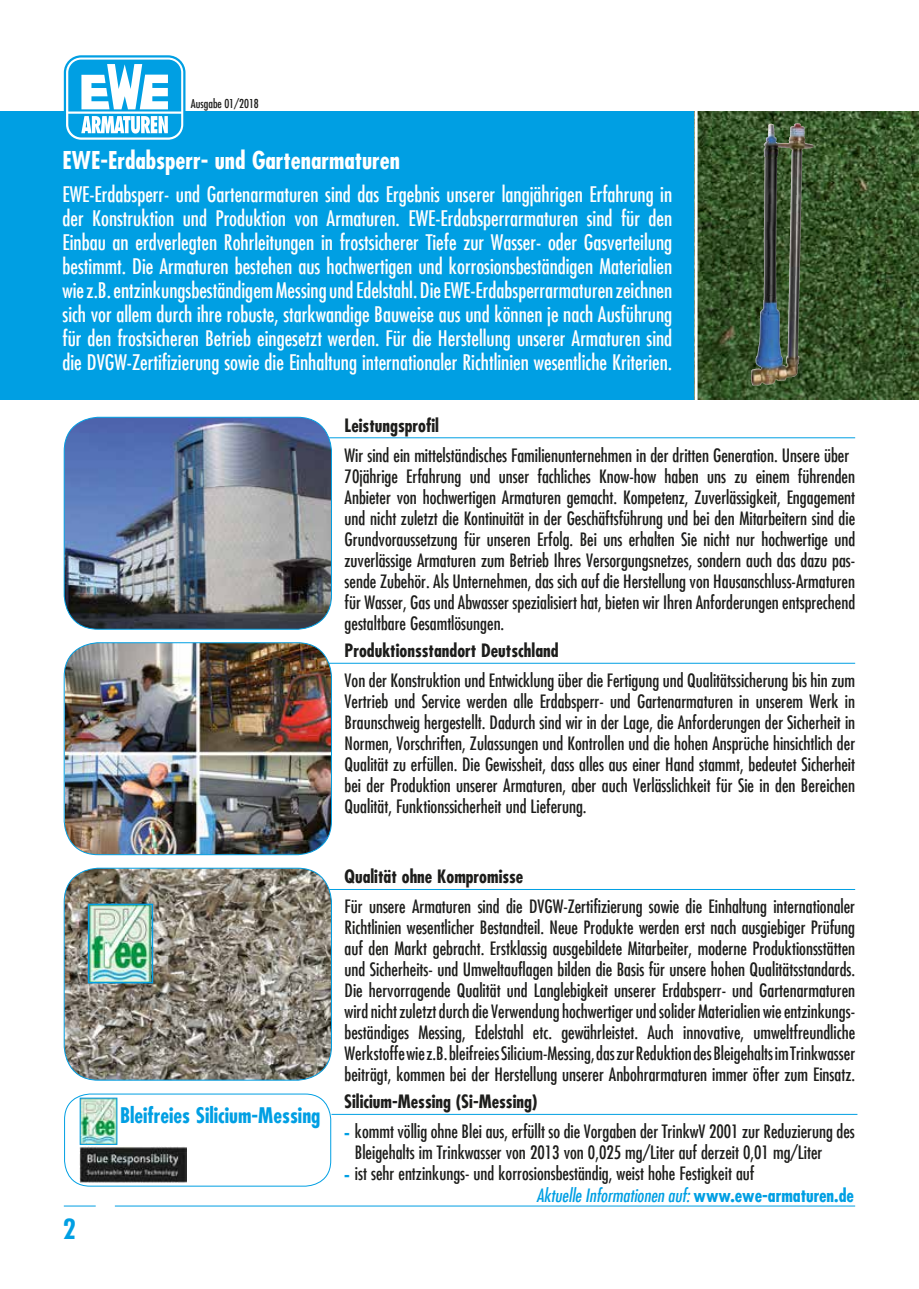
<style>
.page{position:relative;width:919px;height:1289px;background:#fff}
.page>*{position:absolute;margin:0;border:0;box-sizing:border-box;transform-origin:0 0}
.t1{font:700 condensed 27px "Futura Com";color:#009fe3}
.t2{font:700 condensed 24px "Futura Com";color:#fff}
.t3{font:500 condensed 21px/24px "Futura Com";color:#fff;text-align:justify}
.t4{font:700 condensed 21px "Futura Com";color:#009fe3}
.t5{font:500 condensed 18px/21px "Futura Com";color:#1d1d1b}
.t6{font:700 condensed 18px "Futura Com";color:#1d1d1b}
.t7{font:italic 500 condensed 18px "Futura Com";color:#009fe3}
.t8{font:500 condensed 12px "Futura Com";color:#1d1d1b}
.s1{font-weight:700;color:#009fe3}
.s2{font-weight:700;font-style:normal}
</style>
<div class="page">
<div style="left:0;top:112px;width:918px;height:288px;background:#009fe3"></div>
<hr style="left:115px;top:1205px;width:740px;height:1px;background:#009fe3">
<hr style="left:64px;top:1205px;width:32px;height:1px;background:#009fe3">
<svg style="left:64px;top:55px;width:121px;height:87px"></svg>
<svg style="left:66px;top:58px;width:117px;height:82px"></svg>
<svg style="left:68px;top:60px;width:113px;height:77px"></svg>
<img style="left:64px;top:417px;width:267px;height:212px">
<div style="left:64px;top:417px;width:268px;height:212px;border:1px solid #009fe3;border-radius:34px"></div>
<img style="left:65px;top:642px;width:266px;height:212px">
<div style="left:64px;top:642px;width:268px;height:213px;border:1px solid #009fe3;border-radius:34px"></div>
<img style="left:64px;top:869px;width:267px;height:211px">
<div style="left:64px;top:867px;width:268px;height:213px;border:1px solid #009fe3;border-radius:34px"></div>
<hr style="left:329px;top:663px;width:526px;height:1px;background:#009fe3">
<img style="left:91px;top:906px;width:59px;height:74px">
<div style="left:88px;top:903px;width:65px;height:80px;border:2px solid #009fe3"></div>
<hr style="left:329px;top:889px;width:526px;height:1px;background:#009fe3">
<img style="left:82px;top:1099px;width:33px;height:43px">
<div style="left:80px;top:1097px;width:37px;height:47px;border:1px solid #009fe3"></div>
<hr style="left:331px;top:1113px;width:526px;height:1px;background:#009fe3">
<div style="left:64px;top:1093px;width:267px;height:93px;border:1px solid #009fe3;border-radius:26px"></div>
<img style="left:80px;top:1146px;width:107px;height:36px">
<hr style="left:329px;top:437px;width:526px;height:1px;background:#009fe3">
<svg style="left:694px;top:111px;width:224px;height:289px;background:#405936"></svg>
<p class="t8" style="left:191px;top:95px;width:69px">Ausgabe 01/2018</p>
<h2 class="t2" style="left:63px;top:144px;width:339px">EWE-Erdabsperr- und Gartenarmaturen</h2>
<p class="t3" style="left:63px;top:181px;width:611px">EWE-Erdabsperr- und Gartenarmaturen sind das Ergebnis unserer langjährigen Erfahrung in der Konstruktion und Produktion von Armaturen. EWE-Erdabsperrarmaturen sind für den Einbau an erdverlegten Rohrleitungen in frostsicherer Tiefe zur Wasser- oder Gasverteilung bestimmt. Die Armaturen bestehen aus hochwertigen und korrosionsbeständigen Materialien wie z.B. entzinkungsbeständigem Messing und Edelstahl. Die EWE-Erdabsperrarmaturen zeichnen sich vor allem durch ihre robuste, starkwandige Bauweise aus und können je nach Ausführung für den frostsicheren Betrieb eingesetzt werden. Für die Herstellung unserer Armaturen sind die DVGW-Zertifizierung sowie die Einhaltung internationaler Richtlinien wesentliche Kriterien.</p>
<h1 class="t1" style="left:63px;top:1211px;width:15px">2</h1>
<p class="t4" style="left:120px;top:1100px;width:202px">Bleifreies Silicium-Messing</p>
<p class="t6" style="left:344px;top:413px;width:96px">Leistungsprofil</p>
<p class="t5" style="left:344px;top:444px;width:512px">Wir sind ein mittelständisches Familienunternehmen in der dritten Generation. Unsere über 70jährige Erfahrung und unser fachliches Know-how haben uns zu einem führenden Anbieter von hochwertigen Armaturen gemacht. Kompetenz, Zuverlässigkeit, Engagement und nicht zuletzt die Kontinuität in der Geschäftsführung und bei den Mitarbeitern sind die Grundvoraussetzung für unseren Erfolg. Bei uns erhalten Sie nicht nur hochwertige und zuverlässige Armaturen zum Betrieb Ihres Versorgungsnetzes, sondern auch das dazu pas&shy;sende Zubehör. Als Unternehmen, das sich auf die Herstellung von Hausanschluss-Armaturen für Wasser, Gas und Abwasser spezialisiert hat, bieten wir Ihren Anforderungen entsprechend gestaltbare Gesamtlösungen.</p>
<p class="t6" style="left:344px;top:638px;width:215px">Produktionsstandort Deutschland</p>
<p class="t5" style="left:344px;top:669px;width:512px;text-align:justify">Von der Konstruktion und Entwicklung über die Fertigung und Qualitätssicherung bis hin zum Vertrieb und Service werden alle Erdabsperr- und Gartenarmaturen in unserem Werk in Braunschweig hergestellt. Dadurch sind wir in der Lage, die Anforderungen der Sicherheit in Normen, Vorschriften, Zulassungen und Kontrollen und die hohen Ansprüche hinsichtlich der Qualität zu erfüllen. Die Gewissheit, dass alles aus einer Hand stammt, bedeutet Sicherheit bei der Produktion unserer Armaturen, aber auch Verlässlichkeit für Sie in den Bereichen Qualität, Funktionssicherheit und Lieferung.</p>
<p class="t6" style="left:344px;top:864px;width:180px">Qualität ohne Kompromisse</p>
<p class="t5" style="left:344px;top:895px;width:512px;text-align:justify">Für unsere Armaturen sind die DVGW-Zertifizierung sowie die Einhaltung internationaler Richtlinien wesentlicher Bestandteil. Neue Produkte werden erst nach ausgiebiger Prüfung auf den Markt gebracht. Erstklassig ausgebildete Mitarbeiter, moderne Produktionsstätten und Sicherheits- und Umweltauflagen bilden die Basis für unsere hohen Qualitätsstandards.<br>Die hervorragende Qualität und Langlebigkeit unserer Erdabsperr- und Gartenarmaturen wird nicht zuletzt durch die Verwendung hochwertiger und solider Materialien wie entzinkungs&shy;beständiges Messing, Edelstahl etc. gewährleistet. Auch innovative, umweltfreundliche Werkstoffe wie z.B. bleifreies Silicium-Messing, das zur Reduktion des Bleigehalts im Trinkwasser beiträgt, kommen bei der Herstellung unserer Anbohrarmaturen immer öfter zum Einsatz.</p>
<p class="t6" style="left:344px;top:1089px;width:195px">Silicium-Messing (Si-Messing)</p>
<p class="t5" style="left:355px;top:1120px;width:501px;text-indent:-11px"><span class="s1">-</span> kommt völlig ohne Blei aus, erfüllt so die Vorgaben der TrinkwV 2001 zur Reduzierung des<br>Bleigehalts im Trinkwasser von 2013 von 0,025 mg/Liter auf derzeit 0,01 mg/Liter</p>
<p class="t5" style="left:344px;top:1162px;width:411px"><span class="s1">-</span> ist sehr entzinkungs- und korrosionsbeständig, weist hohe Festigkeit auf</p>
<p class="t7" style="left:536px;top:1182px;width:319px">Aktuelle Informationen auf: <span class="s2">www.ewe-armaturen.de</span></p>
</div>
